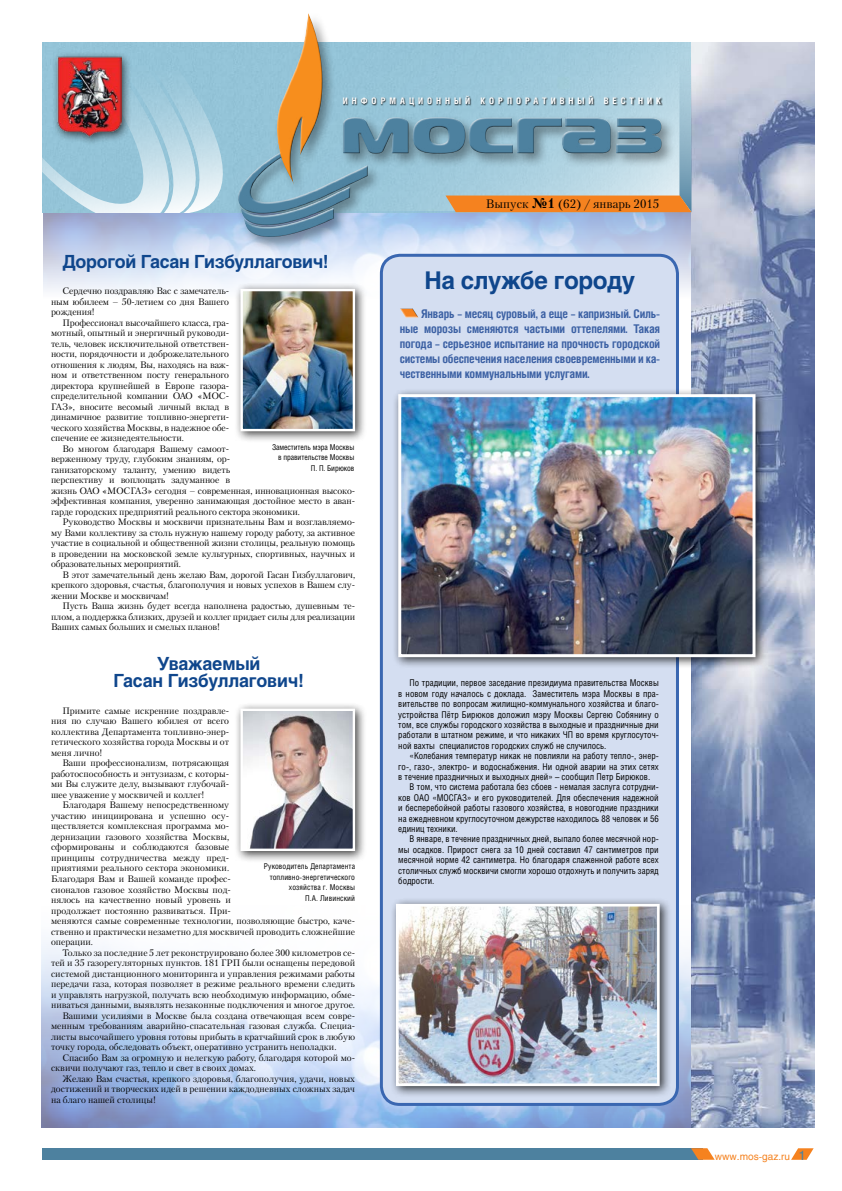
<style>
.page{position:relative;width:842px;height:1191px;background:#fff}
.page>*{position:absolute;margin:0;border:0;box-sizing:border-box;transform-origin:0 0}
.t1{font:700 24.2px "Helios";letter-spacing:-.02em;color:#0f468c}
.t2{font:700 18px/17px "Helios";letter-spacing:-.015em;color:#0f468c;text-align:center}
.t3{font:12.2px "Petersburg C";color:#000}
.t4{font:700 12px/15px "Helios Cond";letter-spacing:-.015em;color:#3c61a4;text-align:justify}
.t5{font:10px "Helios";color:#f5821f}
.t6{font:9.3px/10.5px "Petersburg C";color:#000;text-align:justify}
.t7{font:9.3px/10.4px "Helios Cond";color:#000;text-align:justify}
.t8{font:700 9px "Helios Cond";letter-spacing:.445em;color:#fff}
.t9{font:8px/10.4px "Helios Cond";letter-spacing:.01em;color:#000;text-align:right}
.t10{font:8px/10.4px "Helios Cond";letter-spacing:-.01em;color:#000;text-align:right}
.s1{font-weight:700;font-size:14px}
.s2{font-size:13px;color:#4d819f}
</style>
<div class="page">
<img style="left:42px;top:692px;width:649px;height:435px">
<img style="left:43px;top:212px;width:648px;height:433px">
<img style="left:691px;top:42px;width:123px;height:1085px">
<svg style="left:42px;top:42px;width:181px;height:171px;background:#a9cfdf"></svg>
<div style="left:52px;top:51px;width:80px;height:96px;background:#000;opacity:.75"></div>
<img style="left:57px;top:56px;width:64px;height:81px">
<div style="left:42px;top:1148px;width:660px;height:11px;background:#4d819f"></div>
<svg style="left:691px;top:1148px;width:23px;height:11px"></svg>
<svg style="left:791px;top:1148px;width:23px;height:11px"></svg>
<div style="left:235px;top:11px;width:441px;height:241px;background:#000;opacity:.38"></div>
<svg style="left:663px;top:13px;width:28px;height:224px;background:#bacad2"></svg>
<div style="left:237px;top:13px;width:426px;height:226px;background:#000;opacity:.75"></div>
<div style="left:381px;top:255px;width:296px;height:849px;background:#d4def1;border-radius:18px"></div>
<div style="left:380px;top:254px;width:299px;height:852px;border:3px solid #3a67b1;border-radius:18px"></div>
<div style="left:392px;top:388px;width:376px;height:281px;background:#000;opacity:.75"></div>
<img style="left:402px;top:398px;width:349px;height:255px">
<div style="left:398px;top:394px;width:357px;height:263px;border:3px solid #fff"></div>
<div style="left:399px;top:307px;width:21px;height:11px;background:#000;opacity:.75"></div>
<div style="left:390px;top:897px;width:282px;height:201px;background:#000;opacity:.75"></div>
<img style="left:400px;top:908px;width:256px;height:174px">
<div style="left:396px;top:904px;width:264px;height:182px;border:3px solid #fff"></div>
<div style="left:234px;top:283px;width:133px;height:160px;background:#000;opacity:.75"></div>
<img style="left:243px;top:292px;width:109px;height:136px">
<div style="left:240px;top:289px;width:115px;height:142px;border:2px solid #fff"></div>
<div style="left:234px;top:702px;width:133px;height:161px;background:#000;opacity:.75"></div>
<img style="left:243px;top:711px;width:109px;height:137px">
<div style="left:240px;top:708px;width:115px;height:143px;border:2px solid #fff"></div>
<p class="t8" style="left:343px;top:95px;width:320px">ИНФОРМАЦИОННЫЙ КОРПОРАТИВНЫЙ ВЕСТНИК</p>
<h2 class="t2" style="left:62px;top:253px;width:268px">Дорогой Гасан Гизбуллагович!</h2>
<p class="t6" style="left:51px;top:286px;width:180px;text-indent:11px">Сердечно поздравляю Вас с замечатель&shy;ным юбилеем – 50-летием со дня Вашего рождения!</p>
<p class="t6" style="left:51px;top:317px;width:180px;text-indent:11px">Профессионал высочайшего класса, гра&shy;мотный, опытный и энергичный руководи&shy;тель, человек исключительной ответствен&shy;ности, порядочности и доброжелательного отношения к людям, Вы, находясь на важ&shy;ном и ответственном посту генерального директора крупнейшей в Европе газора&shy;спределительной компании ОАО «МОС-ГАЗ», вносите весомый личный вклад в динамичное развитие топливно-энергети&shy;ческого хозяйства Москвы, в надежное обе&shy;спечение ее жизнедеятельности.</p>
<p class="t6" style="left:51px;top:443px;width:305px;text-align:left;text-indent:11px">Во многом благодаря Вашему самоот-<br>верженному труду, глубоким знаниям, ор-<br>ганизаторскому таланту, умению видеть<br>перспективу и воплощать задуманное в<br>жизнь ОАО «МОСГАЗ» сегодня – современная, инновационная высоко&shy;эффективная компания, уверенно занимающая достойное место в аван&shy;гарде городских предприятий реального сектора экономики.</p>
<p class="t6" style="left:51px;top:517px;width:305px;text-indent:11px">Руководство Москвы и москвичи признательны Вам и возглавляемо&shy;му Вами коллективу за столь нужную нашему городу работу, за активное участие в социальной и общественной жизни столицы, реальную помощь в проведении на московской земле культурных, спортивных, научных и образовательных мероприятий.</p>
<p class="t6" style="left:51px;top:569px;width:305px;text-indent:11px">В этот замечательный день желаю Вам, дорогой Гасан Гизбуллагович, крепкого здоровья, счастья, благополучия и новых успехов в Вашем слу&shy;жении Москве и москвичам!</p>
<p class="t6" style="left:51px;top:601px;width:305px;text-indent:11px">Пусть Ваша жизнь будет всегда наполнена радостью, душевным те&shy;плом, а поддержка близких, друзей и коллег придает силы для реализации Ваших самых больших и смелых планов!</p>
<p class="t10" style="left:272px;top:441px;width:84px">Заместитель мэра Москвы в правительстве Москвы<br>П. П. Бирюков</p>
<h2 class="t2" style="left:113px;top:655px;width:192px">Уважаемый<br>Гасан Гизбуллагович!</h2>
<p class="t6" style="left:51px;top:705px;width:180px;text-indent:11px">Примите самые искренние поздравле&shy;ния по случаю Вашего юбилея от всего коллектива Департамента топливно-энер&shy;гетического хозяйства города Москвы и от меня лично!</p>
<p class="t6" style="left:51px;top:758px;width:180px;text-indent:11px">Ваши профессионализм, потрясающая работоспособность и энтузиазм, с которы&shy;ми Вы служите делу, вызывают глубочай&shy;шее уважение у москвичей и коллег!</p>
<p class="t6" style="left:51px;top:800px;width:306px;text-align:left;text-indent:11px">Благодаря Вашему непосредственному<br>участию инициирована и успешно осу-<br>ществляется комплексная программа мо-<br>дернизации газового хозяйства Москвы,<br>сформированы и соблюдаются базовые<br>принципы сотрудничества между пред-<br>приятиями реального сектора экономики.<br>Благодаря Вам и Вашей команде профес-<br>сионалов газовое хозяйство Москвы под-<br>нялось на качественно новый уровень и<br>продолжает постоянно развиваться. При-<br>меняются самые современные технологии, позволяющие быстро, каче&shy;ственно и практически незаметно для москвичей проводить сложнейшие операции.</p>
<p class="t6" style="left:62px;top:947px;width:294px">Только за последние 5 лет реконструировано более 300 километров се-</p>
<p class="t6" style="left:51px;top:957px;width:306px">тей и 35 газорегуляторных пунктов. 181 ГРП были оснащены передовой</p>
<p class="t6" style="left:51px;top:968px;width:306px">системой дистанционного мониторинга и управления режимами работы</p>
<p class="t6" style="left:51px;top:978px;width:306px">передачи газа, которая позволяет в режиме реального времени следить</p>
<p class="t6" style="left:51px;top:989px;width:306px">и управлять нагрузкой, получать всю необходимую информацию, обме-</p>
<p class="t6" style="left:51px;top:999px;width:306px">ниваться данными, выявлять незаконные подключения и многое другое.</p>
<p class="t6" style="left:62px;top:1010px;width:294px">Вашими усилиями в Москве была создана отвечающая всем совре-</p>
<p class="t6" style="left:51px;top:1020px;width:306px">менным требованиям аварийно-спасательная газовая служба. Специа-</p>
<p class="t6" style="left:51px;top:1031px;width:306px">листы высочайшего уровня готовы прибыть в кратчайший срок в любую</p>
<p class="t6" style="left:51px;top:1041px;width:287px">точку города, обследовать объект, оперативно устранить неполадки.</p>
<p class="t6" style="left:62px;top:1052px;width:294px">Спасибо Вам за огромную и нелегкую работу, благодаря которой мо-</p>
<p class="t6" style="left:51px;top:1062px;width:207px">сквичи получают газ, тепло и свет в своих домах.</p>
<p class="t6" style="left:62px;top:1073px;width:294px">Желаю Вам счастья, крепкого здоровья, благополучия, удачи, новых</p>
<p class="t6" style="left:51px;top:1083px;width:306px">достижений и творческих идей в решении каждодневных сложных задач</p>
<p class="t6" style="left:51px;top:1094px;width:106px">на благо нашей столицы!</p>
<p class="t9" style="left:264px;top:861px;width:93px">Руководитель Департамента топливно-энергетического хозяйства г. Москвы<br>П.А. Ливинский</p>
<h3 class="t3" style="left:486px;top:197px;width:175px">Выпуск <span class="s1">№1</span> (62) / январь 2015</h3>
<h1 class="t1" style="left:424px;top:267px;width:212px">На службе городу</h1>
<p class="t4" style="left:400px;top:306px;width:262px;text-indent:21px">Январь – месяц суровый, а еще – капризный. Силь&shy;ные морозы сменяются частыми оттепелями. Такая погода – серьезное испытание на прочность городской системы обеспечения населения своевременными и ка&shy;чественными коммунальными услугами.</p>
<p class="t7" style="left:398px;top:677px;width:262px;text-indent:11px">По традиции, первое заседание президиума правительства Москвы в новом году началось с доклада. Заместитель мэра Москвы в пра&shy;вительстве по вопросам жилищно-коммунального хозяйства и благо&shy;устройства Пётр Бирюков доложил мэру Москвы Сергею Собянину о том, все службы городского хозяйства в выходные и праздничные дни работали в штатном режиме, и что никаких ЧП во время круглосуточ&shy;ной вахты специалистов городских служб не случилось.</p>
<p class="t7" style="left:410px;top:750px;width:251px">«Колебания температур никак не повлияли на работу тепло-, энер-</p>
<p class="t7" style="left:398px;top:761px;width:262px">го-, газо-, электро- и водоснабжения. Ни одной аварии на этих сетях</p>
<p class="t7" style="left:398px;top:771px;width:253px">в течение праздничных и выходных дней» – сообщил Петр Бирюков.</p>
<p class="t7" style="left:410px;top:781px;width:251px">В том, что система работала без сбоев - немалая заслуга сотрудни-</p>
<p class="t7" style="left:398px;top:792px;width:262px">ков ОАО «МОСГАЗ» и его руководителей. Для обеспечения надежной</p>
<p class="t7" style="left:398px;top:802px;width:262px">и бесперебойной работы газового хозяйства, в новогодние праздники</p>
<p class="t7" style="left:398px;top:813px;width:262px">на ежедневном круглосуточном дежурстве находилось 88 человек и 56</p>
<p class="t7" style="left:398px;top:823px;width:61px">единиц техники.</p>
<p class="t7" style="left:410px;top:833px;width:251px">В январе, в течение праздничных дней, выпало более месячной нор-</p>
<p class="t7" style="left:398px;top:844px;width:262px">мы осадков. Прирост снега за 10 дней составил 47 сантиметров при</p>
<p class="t7" style="left:398px;top:854px;width:262px">месячной норме 42 сантиметра. Но благодаря слаженной работе всех</p>
<p class="t7" style="left:398px;top:865px;width:262px">столичных служб москвичи смогли хорошо отдохнуть и получить заряд</p>
<p class="t7" style="left:398px;top:875px;width:38px">бодрости.</p>
<p class="t5" style="left:715px;top:1150px;width:92px">www.mos-gaz.ru <span class="s2">1</span></p>
</div>
